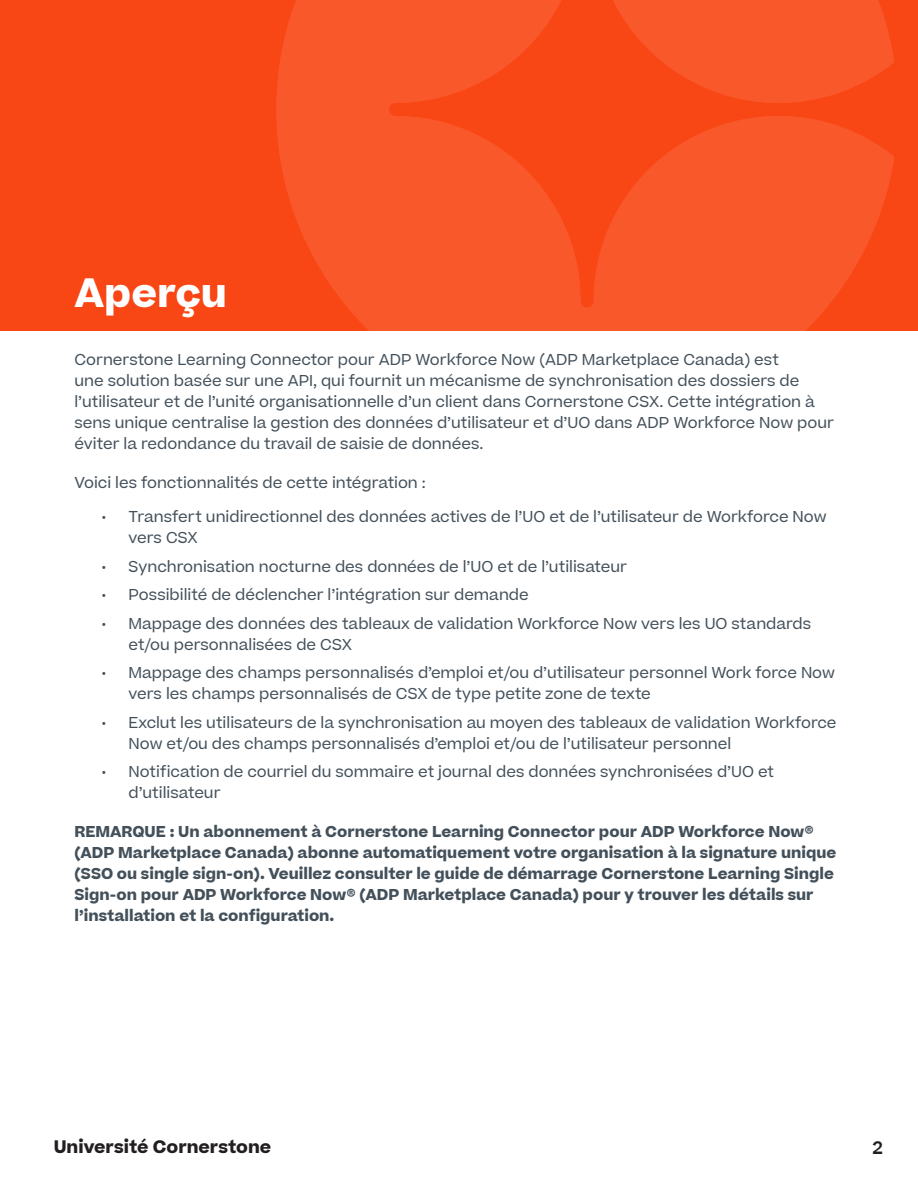
<style>
.page{position:relative;width:918px;height:1188px;background:#fff}
.page>*{position:absolute;margin:0;border:0;box-sizing:border-box;transform-origin:0 0}
.Paragraph_Style1{font:700 39px "Beatrice";color:#fff}
.t1{font:700 17.25px "Beatrice";color:#231f20}
.t2{font:600 17.25px "Beatrice";color:#231f20}
.Paragraph_Style1-2{font:15px/21px "Beatrice";color:#43505a}
.Bullet_List_Style3{font:15px/21px "Beatrice";color:#43505a}
.Paragraph_Style1-3{font:700 15px/21px "Beatrice";color:#43505a}
.Bullet_List_Style2{font:15px/21px "Beatrice";color:#43505a}
</style>
<div class="page">
<div style="left:0;top:0;width:918px;height:331px;background:#f94615"></div>
<svg style="left:277px;top:0;width:617px;height:331px"></svg>
<p class="Paragraph_Style1" style="left:75px;top:266px;width:154px">Aperçu</p>
<p class="Paragraph_Style1-2" style="left:75px;top:348px;width:761px">Cornerstone Learning Connector pour ADP Workforce Now (ADP Marketplace Canada) est<br>une solution basée sur une API, qui fournit un mécanisme de synchronisation des dossiers de l’utilisateur et de l’unité organisationnelle d’un client dans Cornerstone CSX. Cette intégration à sens unique centralise la gestion des données d’utilisateur et d’UO dans ADP Workforce Now pour éviter la redondance du travail de saisie de données.</p>
<p class="Paragraph_Style1-2" style="left:75px;top:471px;width:353px">Voici les fonctionnalités de cette intégration :</p>
<p class="Bullet_List_Style2" style="left:129px;top:506px;width:700px;text-indent:-27px">• Transfert unidirectionnel des données actives de l’UO et de l’utilisateur de Workforce Now vers CSX</p>
<p class="Bullet_List_Style2" style="left:102px;top:555px;width:527px">• Synchronisation nocturne des données de l’UO et de l’utilisateur</p>
<p class="Bullet_List_Style2" style="left:102px;top:584px;width:429px">• Possibilité de déclencher l’intégration sur demande</p>
<p class="Bullet_List_Style3" style="left:129px;top:612px;width:684px;text-indent:-27px">• Mappage des données des tableaux de validation Workforce Now vers les UO standards et/ou personnalisées de CSX</p>
<p class="Bullet_List_Style3" style="left:129px;top:662px;width:708px;text-indent:-27px">• Mappage des champs personnalisés d’emploi et/ou d’utilisateur personnel Work force Now vers les champs personnalisés de CSX de type petite zone de texte</p>
<p class="Bullet_List_Style3" style="left:129px;top:711px;width:710px;text-indent:-27px">• Exclut les utilisateurs de la synchronisation au moyen des tableaux de validation Workforce<br>Now et/ou des champs personnalisés d’emploi et/ou de l’utilisateur personnel</p>
<p class="Bullet_List_Style2" style="left:129px;top:761px;width:647px;text-indent:-27px">• Notification de courriel du sommaire et journal des données synchronisées d’UO et d’utilisateur</p>
<p class="Paragraph_Style1-3" style="left:75px;top:821px;width:763px">REMARQUE : Un abonnement à Cornerstone Learning Connector pour ADP Workforce Now® (ADP Marketplace Canada) abonne automatiquement votre organisation à la signature unique (SSO ou single sign-on). Veuillez consulter le guide de démarrage Cornerstone Learning Single Sign-on pour ADP Workforce Now® (ADP Marketplace Canada) pour y trouver les détails sur l’installation et la configuration.</p>
<p class="t1" style="left:54px;top:1135px;width:219px">Université Cornerstone</p>
<p class="t2" style="left:872px;top:1136px;width:12px">2</p>
</div>
